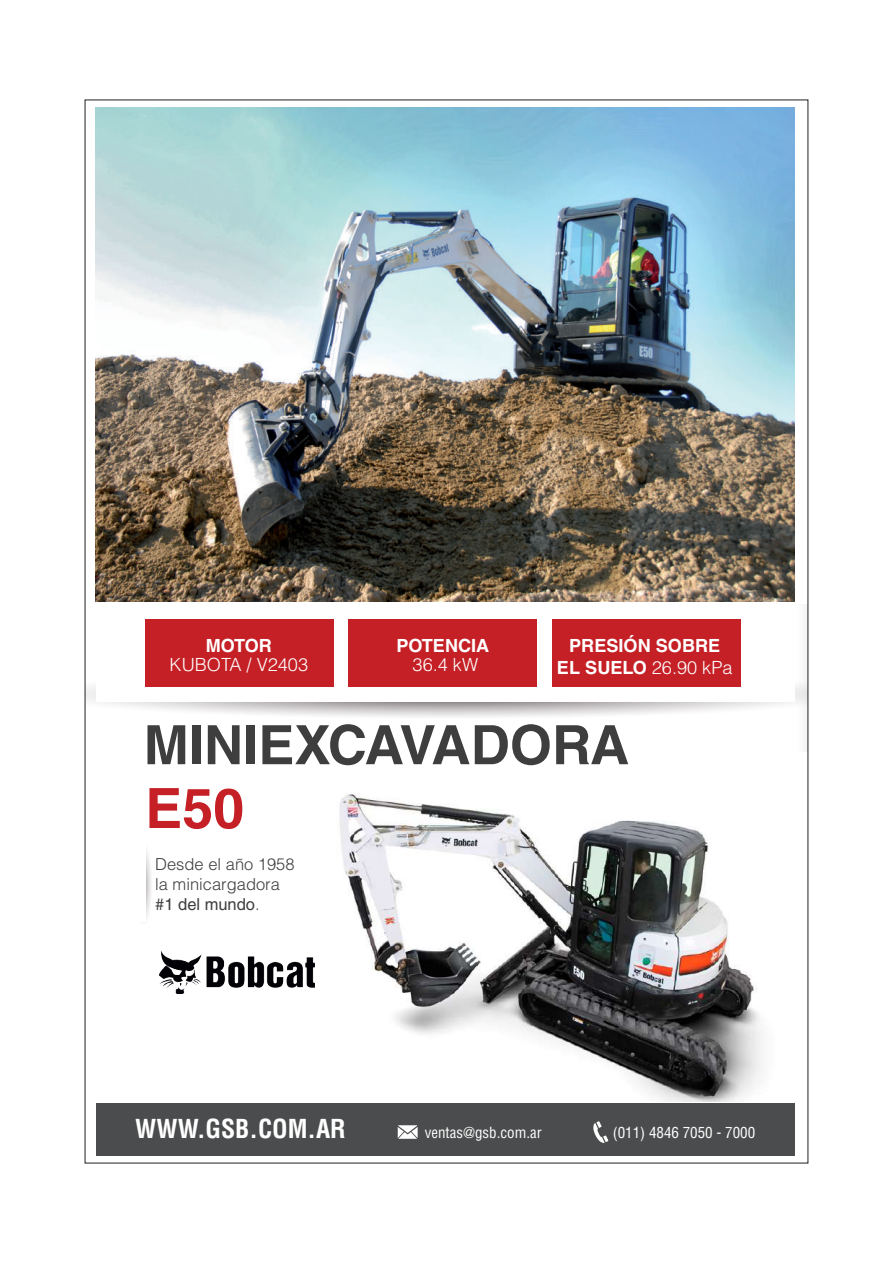
<style>
.page{position:relative;width:893px;height:1263px;background:#fff}
.page>*{position:absolute;margin:0;border:0;box-sizing:border-box;transform-origin:0 0}
.t1{font:700 55.5px "Helvetica LT Std";color:#c52026}
.t2{font:700 54.3px "Helvetica LT Std";color:#3e3e3f}
.t3{font:700 condensed 25.5px "Helvetica LT Std";color:#fff}
.t4{font:700 18.15px/21.5px "Helvetica LT Std";color:#fff;text-align:center}
.t5{font:300 18.15px "Helvetica LT Std";color:#fff}
.t6{font:300 16.5px/19.8px "Helvetica LT Std";color:#3e3e3f}
.t7{font:condensed 15px "Helvetica LT Std";color:#fff}
.s1{font-weight:300}
.s2{font-weight:400}
</style>
<div class="page">
<img style="left:314px;top:794px;width:449px;height:307px">
<div style="left:796px;top:604px;width:12px;height:148px;background:#f9f9f9"></div>
<img style="left:96px;top:108px;width:699px;height:494px">
<svg style="left:85px;top:668px;width:723px;height:51px"></svg>
<div style="left:96px;top:1103px;width:699px;height:52px;background:#4b4c4d"></div>
<svg style="left:398px;top:1125px;width:20px;height:14px"></svg>
<svg style="left:593px;top:1121px;width:15px;height:22px"></svg>
<div style="left:96px;top:602px;width:699px;height:100px;background:#fff"></div>
<div style="left:145px;top:619px;width:188px;height:68px;background:#c52026"></div>
<div style="left:349px;top:619px;width:188px;height:68px;background:#c52026"></div>
<div style="left:552px;top:619px;width:189px;height:68px;background:#c52026"></div>
<img style="left:159px;top:951px;width:155px;height:43px">
<svg style="left:146px;top:850px;width:5px;height:69px"></svg>
<p class="t4" style="left:206px;top:635px;width:68px">MOTOR</p>
<p class="t5" style="left:170px;top:653px;width:140px">KUBOTA / V2403</p>
<p class="t4" style="left:396px;top:635px;width:95px">POTENCIA</p>
<p class="t5" style="left:413px;top:653px;width:67px">36.4 kW</p>
<p class="t4" style="left:557px;top:635px;width:177px">PRESIÓN SOBRE<br>EL SUELO <span class="s1">26.90 kPa</span></p>
<h2 class="t2" style="left:144px;top:712px;width:487px">MINIEXCAVADORA</h2>
<h1 class="t1" style="left:145px;top:774px;width:100px">E50</h1>
<p class="t6" style="left:155px;top:854px;width:141px">Desde el año 1958 la minicargadora <span class="s2">#1 del mundo</span>.</p>
<h3 class="t3" style="left:135px;top:1113px;width:212px">WWW.GSB.COM.AR</h3>
<p class="t7" style="left:425px;top:1123px;width:118px">ventas@gsb.com.ar</p>
<p class="t7" style="left:613px;top:1123px;width:144px">(011) 4846 7050 - 7000</p>
</div>
